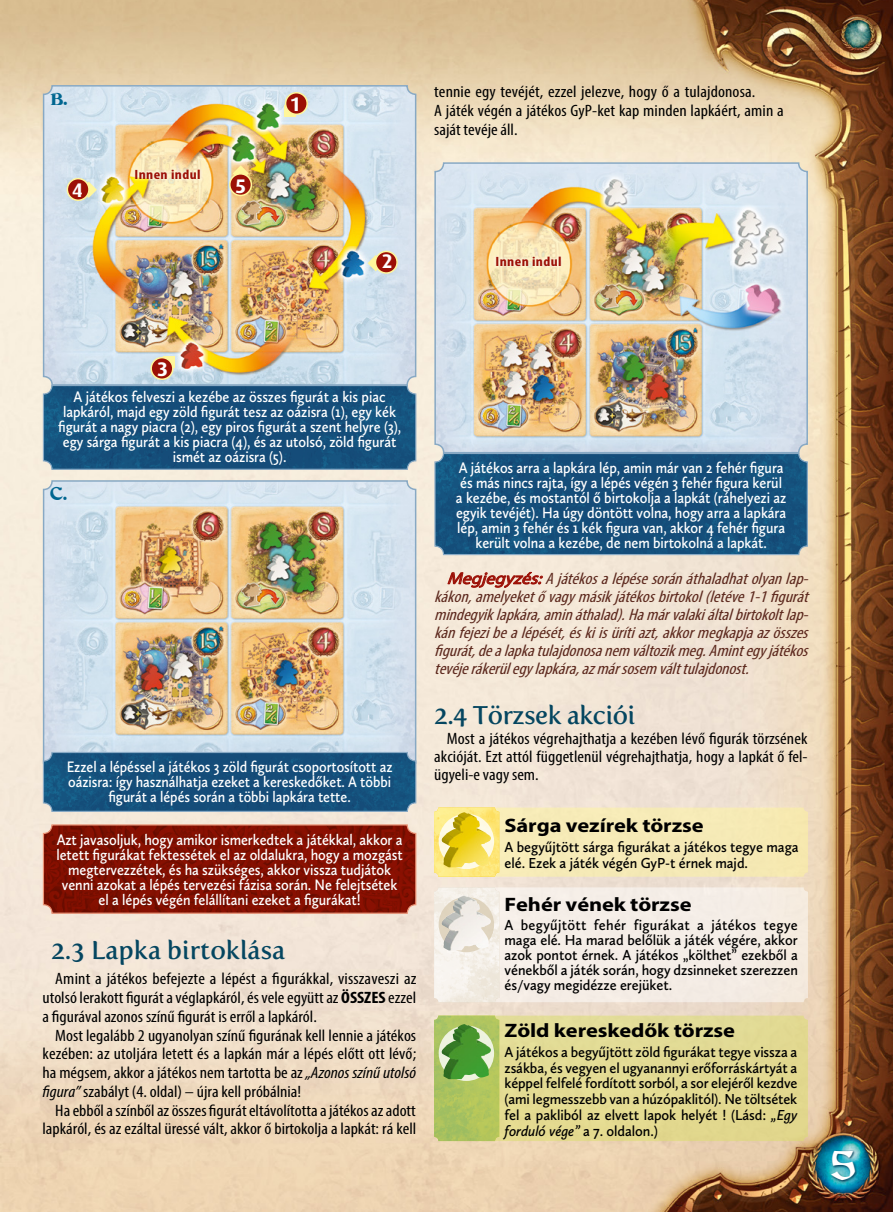
<style>
.page{position:relative;width:893px;height:1212px;background:#fff}
.page>*{position:absolute;margin:0;border:0;box-sizing:border-box;transform-origin:0 0}
.t1{font:37.5px "Vinque";color:#fff}
.t2{font:25.5px "Fertigo Pro";letter-spacing:-.005em;color:#054660}
.t3{font:700 19.65px "Dax";color:#fff}
.t4{font:700 19.5px "Myriad Pro";letter-spacing:-.005em;color:#000;scale:1.15 1}
.t5{font:condensed 16.5px/18.8px "Myriad Pro";color:#000;text-align:justify;scale:1.1 1}
.t6{font:italic condensed 16.5px/18px "Myriad Pro";letter-spacing:-.005em;color:#5d291e;text-align:justify;scale:1.1 1}
.t7{font:16.5px "Devinne Swash";color:#006690}
.t8{font:600 15.75px/15px "Calluna Sans";letter-spacing:-.005em;color:#fff;text-align:center;scale:.9 1}
.t9{font:600 15.75px/15px "Calluna Sans";letter-spacing:-.005em;color:#fff;text-align:center;scale:.89 1}
.t10{font:600 15px/15.8px "Calluna Sans";letter-spacing:-.005em;color:#000;text-align:justify;scale:.95 1}
.t11{font:700 condensed 13.5px "Myriad Pro";letter-spacing:.025em;color:#9c1006;scale:1.15 1}
.s1{font-weight:700}
.s2{font-style:italic}
.s3{font-stretch:normal;color:#9c1006}
</style>
<div class="page">
<img style="left:0;top:0;width:893px;height:1212px">
<svg style="left:831px;top:1150px;width:27px;height:33px"></svg>
<img style="left:44px;top:481px;width:372px;height:271px">
<div style="left:43px;top:480px;width:373px;height:292px;border:2px solid #88a9c4;border-radius:9px"></div>
<img style="left:43px;top:752px;width:373px;height:59px">
<div style="left:43px;top:752px;width:373px;height:60px;border:1px solid #88a9c4;border-radius:9px"></div>
<img style="left:43px;top:86px;width:373px;height:383px">
<div style="left:43px;top:85px;width:373px;height:301px;border:2px solid #88a9c4;border-radius:9px"></div>
<div style="left:43px;top:385px;width:373px;height:84px;background:#154d79;border-radius:9px"></div>
<div style="left:43px;top:385px;width:373px;height:85px;border:1px solid #88a9c4;border-radius:9px"></div>
<div style="left:284px;top:105px;width:11px;height:11px;background:#fff69b"></div>
<div style="left:286px;top:93px;width:21px;height:21px;background:#9c1006;border-radius:50%"></div>
<div style="left:285px;top:92px;width:23px;height:23px;border:2px solid #fff69b;border-radius:50%"></div>
<svg style="left:233px;top:165px;width:16px;height:13px"></svg>
<div style="left:230px;top:174px;width:21px;height:21px;background:#9c1006;border-radius:50%"></div>
<div style="left:229px;top:173px;width:23px;height:23px;border:2px solid #fff69b;border-radius:50%"></div>
<div style="left:164px;top:356px;width:11px;height:11px;background:#fff69b"></div>
<div style="left:151px;top:358px;width:22px;height:21px;background:#9c1006;border-radius:50%"></div>
<div style="left:150px;top:357px;width:24px;height:23px;border:2px solid #fff69b;border-radius:50%"></div>
<svg style="left:368px;top:255px;width:11px;height:16px"></svg>
<div style="left:375px;top:251px;width:22px;height:22px;background:#9c1006;border-radius:50%"></div>
<div style="left:375px;top:251px;width:23px;height:23px;border:2px solid #fff69b;border-radius:50%"></div>
<svg style="left:85px;top:182px;width:12px;height:16px"></svg>
<div style="left:67px;top:179px;width:22px;height:21px;background:#9c1006;border-radius:50%"></div>
<div style="left:67px;top:178px;width:23px;height:23px;border:2px solid #fff69b;border-radius:50%"></div>
<svg style="left:132px;top:166px;width:71px;height:16px"></svg>
<img style="left:435px;top:163px;width:372px;height:391px">
<div style="left:434px;top:162px;width:374px;height:291px;border:2px solid #88a9c4;border-radius:9px"></div>
<div style="left:435px;top:453px;width:372px;height:101px;background:#154e7a;border-radius:9px"></div>
<div style="left:434px;top:453px;width:374px;height:102px;border:1px solid #88a9c4;border-radius:9px"></div>
<svg style="left:493px;top:253px;width:71px;height:16px"></svg>
<img style="left:43px;top:825px;width:373px;height:88px">
<div style="left:43px;top:824px;width:373px;height:90px;border:1px solid #ea9477;border-radius:9px"></div>
<div style="left:434px;top:807px;width:374px;height:70px;background:#f6eab6;border-radius:4px"></div>
<img style="left:434px;top:807px;width:65px;height:70px">
<svg style="left:439px;top:814px;width:55px;height:55px"></svg>
<img style="left:442px;top:812px;width:38px;height:55px">
<div style="left:434px;top:887px;width:374px;height:115px;background:#f4ede6;border-radius:4px"></div>
<div style="left:434px;top:1015px;width:374px;height:126px;background:#e2da92;border-radius:4px"></div>
<img style="left:434px;top:887px;width:65px;height:115px">
<svg style="left:439px;top:897px;width:55px;height:55px"></svg>
<img style="left:442px;top:895px;width:38px;height:55px">
<img style="left:434px;top:1015px;width:65px;height:126px">
<svg style="left:439px;top:1025px;width:55px;height:56px"></svg>
<img style="left:442px;top:1024px;width:47px;height:55px">
<svg style="left:447px;top:571px;width:96px;height:17px;background:#d69e90"></svg>
<p class="t7" style="left:50px;top:89px;width:19px">B.</p>
<p class="t3" style="left:290px;top:93px;width:13px">1</p>
<p class="t3" style="left:72px;top:179px;width:13px">4</p>
<p class="t11" style="left:135px;top:166px;width:59px">Innen indul</p>
<p class="t3" style="left:235px;top:175px;width:13px">5</p>
<p class="t5" style="left:434px;top:82px;width:319px;text-align:left">tennie egy tevéjét, ezzel jelezve, hogy ő a tulajdonosa.<br>A játék végén a játékos GyP-ket kap minden lapkáért, amin a saját tevéje áll.</p>
<p class="t3" style="left:382px;top:250px;width:13px">2</p>
<p class="t11" style="left:496px;top:253px;width:59px">Innen indul</p>
<p class="t3" style="left:157px;top:358px;width:13px">3</p>
<p class="t8" style="left:58px;top:389px;width:383px">A játékos felveszi a kezébe az összes figurát a kis piac lapkáról, majd egy zöld figurát tesz az oázisra (1), egy kék figurát a nagy piacra (2), egy piros figurát a szent helyre (3), egy sárga figurát a kis piacra (4), és az utolsó, zöld figurát ismét az oázisra (5).</p>
<p class="t7" style="left:50px;top:484px;width:18px">C.</p>
<p class="t9" style="left:67px;top:759px;width:367px">Ezzel a lépéssel a játékos 3 zöld figurát csoportosított az oázisra: így használhatja ezeket a kereskedőket. A többi figurát a lépés során a többi lapkára tette.</p>
<p class="t8" style="left:56px;top:832px;width:387px">Azt javasoljuk, hogy amikor ismerkedtek a játékkal, akkor a letett figurákat fektessétek el az oldalukra, hogy a mozgást megtervezzétek, és ha szükséges, akkor vissza tudjátok venni azokat a lépés tervezési fázisa során. Ne felejtsétek el a lépés végén felállítani ezeket a figurákat!</p>
<h2 class="t2" style="left:51px;top:935px;width:236px">2.3 Lapka birtoklása</h2>
<p class="t5" style="left:43px;top:969px;width:341px;text-indent:13px">Amint a játékos befejezte a lépést a figurákkal, visszaveszi az utolsó lerakott figurát a véglapkáról, és vele együtt az <span class="s1">ÖSSZES</span> ezzel a figurával azonos színű figurát is erről a lapkáról.</p>
<p class="t5" style="left:43px;top:1025px;width:341px;text-indent:13px">Most legalább 2 ugyanolyan színű figurának kell lennie a játékos kezében: az utoljára letett és a lapkán már a lépés előtt ott lévő; ha mégsem, akkor a játékos nem tartotta be az <span class="s2">„Azonos színű utolsó figura”</span> szabályt (4. oldal) – újra kell próbálnia!</p>
<p class="t5" style="left:43px;top:1100px;width:341px;text-align:right">Ha ebből a színből az összes figurát eltávolította a játékos az adott lapkáról, és az ezáltal üressé vált, akkor ő birtokolja a lapkát: rá kell</p>
<p class="t8" style="left:456px;top:460px;width:369px">A játékos arra a lapkára lép, amin már van 2 fehér figura és más nincs rajta, így a lépés végén 3 fehér figura kerül a kezébe, és mostantól ő birtokolja a lapkát (ráhelyezi az egyik tevéjét). Ha úgy döntött volna, hogy arra a lapkára lép, amin 3 fehér és 1 kék figura van, akkor 4 fehér figura került volna a kezébe, de nem birtokolná a lapkát.</p>
<p class="t6" style="left:434px;top:569px;width:346px;text-indent:13px"><span class="s3">Megjegyzés:</span> Ajátékosalépésesoránáthaladhatolyanlap&shy;kákon,amelyeketővagymásikjátékosbirtokol(letéve1-1figurát mindegyiklapkára,amináthalad).Hamárvalakiáltalbirtokoltlap&shy;kánfejezibealépését,éskiisürítiazt,akkormegkapjaazösszes figurát,dealapkatulajdonosanem változikmeg.Amintegyjátékos tevéjerákerülegylapkára,azmársosem válttulajdonost.</p>
<h2 class="t2" style="left:434px;top:700px;width:203px">2.4 Törzsek akciói</h2>
<p class="t5" style="left:434px;top:729px;width:341px;line-height:18px;text-indent:13px">Most a játékos végrehajthatja a kezében lévő figurák törzsének akcióját. Ezt attól függetlenül végrehajthatja, hogy a lapkát ő fel&shy;ügyeli-e vagy sem.</p>
<p class="t4" style="left:504px;top:812px;width:175px">Sárga vezírek törzse</p>
<p class="t10" style="left:504px;top:839px;width:311px">A begyűjtött sárga figurákat a játékos tegye maga elé. Ezek a játék végén GyP-t érnek majd.</p>
<p class="t4" style="left:504px;top:892px;width:164px">Fehér vének törzse</p>
<p class="t10" style="left:504px;top:918px;width:310px;line-height:15px">A begyűjtött fehér figurákat a játékos tegye maga elé. Ha marad belőlük a játék végére, akkor azok pontot érnek. A játékos „költhet” ezekből a vénekből a játék során, hogy dzsinneket szerezzen és/vagy megidézze erejüket.</p>
<p class="t4" style="left:504px;top:1017px;width:202px">Zöld kereskedők törzse</p>
<p class="t10" style="left:504px;top:1043px;width:310px">A játékos a begyűjtött zöld figurákat tegye vissza a zsákba, és vegyen el ugyanannyi erőforráskártyát a képpel felfelé fordított sorból, a sor elejéről kezdve (ami legmesszebb van a húzópaklitól). Ne töltsétek fel a pakliból az elvett lapok helyét ! (Lásd: <span class="s2">„Egy forduló vége”</span> a 7. oldalon.)</p>
<h1 class="t1" style="left:830px;top:1141px;width:27px">5</h1>
</div>
